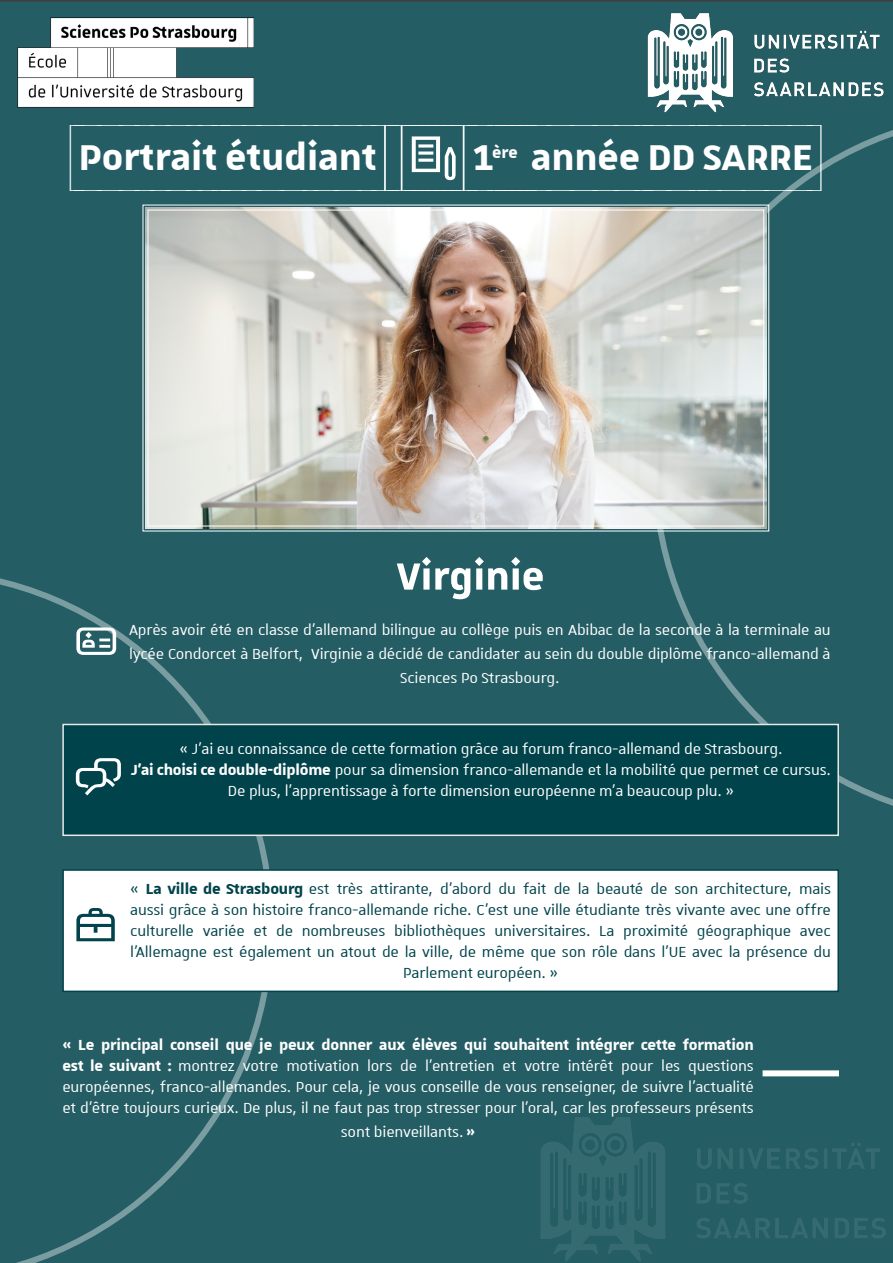
<style>
.page{position:relative;width:893px;height:1263px;background:#245d64}
.page>*{position:absolute;margin:0;border:0;box-sizing:border-box;transform-origin:0 0}
.t1{font:700 51px "Unistra A";color:#fff}
.t2{font:700 48px "Unistra Encadre";color:#fff}
.t3{font:700 21px "Unistra A";color:#fff}
.t4{font:19.5px/21px "Unistra A";letter-spacing:-.01em;color:#fff;text-align:center}
.t5{font:19.5px/21px "Unistra A";letter-spacing:-.01em;color:#00434b;text-align:center}
.s1{font-weight:700}
</style>
<div class="page">
<img style="left:539px;top:1115px;width:348px;height:148px">
<div style="left:0;top:568px;width:274px;height:695px;background:#245d64"></div>
<div style="left:652px;top:111px;width:241px;height:714px;background:#245d64"></div>
<svg style="left:142px;top:204px;width:628px;height:328px;background:#cbc7bf"></svg>
<img style="left:646px;top:11px;width:238px;height:102px">
<div style="left:62px;top:724px;width:777px;height:112px;background:#00434b;border:2px solid #e7e9e7"></div>
<div style="left:62px;top:869px;width:777px;height:123px;background:#fff;border:2px solid #00434b"></div>
<img style="left:17px;top:17px;width:237px;height:91px">
<div style="left:763px;top:1070px;width:76px;height:6px;background:#fff"></div>
<div style="left:412px;top:136px;width:44px;height:44px;background:#245d64"></div>
<svg style="left:76px;top:627px;width:40px;height:28px"></svg>
<p class="t2" style="left:70px;top:123px;width:752px">(PORTRAIT_ÉTUDIANT)()(______)(1_____ANNÉE_DD_SARRE)</p>
<p class="t3" style="left:492px;top:141px;width:27px">ère</p>
<p class="t1" style="left:397px;top:547px;width:149px">Virginie</p>
<p class="t4" style="left:129px;top:617px;width:703px;line-height:24px">Après avoir été en classe d’allemand bilingue au collège puis en Abibac de la seconde à la terminale au lycée Condorcet à Belfort, Virginie a décidé de candidater au sein du double diplôme franco-allemand à<br>Sciences Po Strasbourg.</p>
<p class="t4" style="left:180px;top:737px;width:604px">« J’ai eu connaissance de cette formation grâce au forum franco-allemand de Strasbourg.</p>
<p class="t4" style="left:131px;top:758px;width:701px"><span class="s1">J’ai choisi ce double-diplôme</span> pour sa dimension franco-allemande et la mobilité que permet ce cursus.<br>De plus, l’apprentissage à forte dimension européenne m’a beaucoup plu. »</p>
<p class="t5" style="left:130px;top:878px;width:702px">« <span class="s1">La ville de Strasbourg</span> est très attirante, d’abord du fait de la beauté de son architecture, mais aussi grâce à son histoire franco-allemande riche. C’est une ville étudiante très vivante avec une offre culturelle variée et de nombreuses bibliothèques universitaires. La proximité géographique avec l’Allemagne est également un atout de la ville, de même que son rôle dans l’UE avec la présence du Parlement européen. »</p>
<p class="t4" style="left:62px;top:1034px;width:693px;text-align:justify"><span class="s1">« Le principal conseil que je peux donner aux élèves qui souhaitent intégrer cette formation est le suivant :</span> montrez votre motivation lors de l’entretien et votre intérêt pour les questions européennes, franco-allemandes. Pour cela, je vous conseille de vous renseigner, de suivre l’actualité et d’être toujours curieux. De plus, il ne faut pas trop stresser pour l’oral, car les professeurs présents</p>
<p class="t4" style="left:341px;top:1121px;width:136px">sont bienveillants. <span class="s1">»</span></p>
</div>
